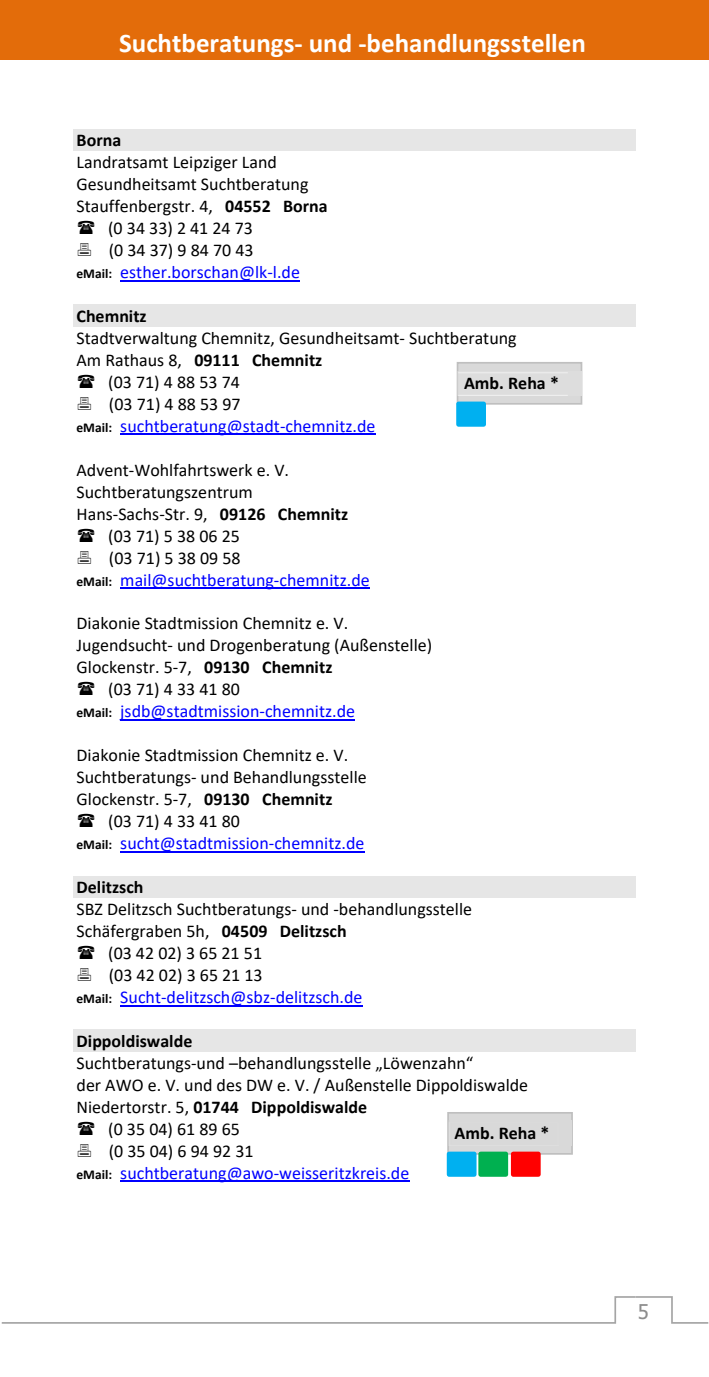
<style>
.page{position:relative;width:709px;height:1377px;background:#fff}
.page>*{position:absolute;margin:0;border:0;box-sizing:border-box;transform-origin:0 0}
.t1{font:700 27px "Calibri";color:#fff}
.t2{font:20.25px "Tahoma";color:#8d8d8d}
.t3{font:18px "Calibri";color:#000}
.t4{font:18px "Calibri";color:#00f}
.t5{font:700 18px "Calibri";color:#000}
.s1{font-weight:700}
.s2{font-weight:700;font-size:13.5px;color:#000}
.s3{font-weight:400}
</style>
<div class="page">
<div style="left:0;top:0;width:708px;height:27px;background:#e36c0a"></div>
<div style="left:0;top:27px;width:708px;height:33px;background:#e36c0a"></div>
<svg style="left:1px;top:1296px;width:707px;height:28px"></svg>
<div style="left:73px;top:129px;width:562px;height:22px;background:#e6e6e6"></div>
<hr style="left:120px;top:280px;width:180px;height:1px;background:#00f">
<div style="left:73px;top:305px;width:562px;height:22px;background:#e6e6e6"></div>
<hr style="left:120px;top:434px;width:256px;height:1px;background:#00f">
<hr style="left:120px;top:588px;width:250px;height:1px;background:#00f">
<hr style="left:120px;top:719px;width:235px;height:2px;background:#00f">
<hr style="left:120px;top:851px;width:244px;height:1px;background:#00f">
<div style="left:73px;top:876px;width:562px;height:22px;background:#e6e6e6"></div>
<hr style="left:120px;top:1005px;width:242px;height:1px;background:#00f">
<div style="left:73px;top:1030px;width:562px;height:22px;background:#e6e6e6"></div>
<hr style="left:120px;top:1181px;width:289px;height:1px;background:#00f">
<div style="left:457px;top:363px;width:124px;height:41px;background:#d9d9d9"></div>
<div style="left:457px;top:362px;width:125px;height:43px;border:2px solid #bfbfbf"></div>
<img style="left:457px;top:371px;width:125px;height:24px">
<div style="left:458px;top:404px;width:26px;height:20px;background:#00b0f0"></div>
<div style="left:456px;top:402px;width:30px;height:25px;border:4px solid #00b0f0"></div>
<div style="left:448px;top:1113px;width:124px;height:41px;background:#d9d9d9"></div>
<div style="left:447px;top:1112px;width:126px;height:43px;border:2px solid #bfbfbf"></div>
<img style="left:448px;top:1121px;width:123px;height:24px">
<div style="left:449px;top:1154px;width:25px;height:21px;background:#00b0f0"></div>
<div style="left:447px;top:1152px;width:29px;height:25px;border:4px solid #00b0f0"></div>
<div style="left:480px;top:1154px;width:26px;height:21px;background:#00b050"></div>
<div style="left:478px;top:1152px;width:30px;height:25px;border:4px solid #00b050"></div>
<div style="left:513px;top:1154px;width:25px;height:21px;background:#f00"></div>
<div style="left:511px;top:1152px;width:29px;height:25px;border:4px solid #f00"></div>
<h1 class="t1" style="left:119px;top:32px;width:468px">Suchtberatungs‐ und ‐behandlungsstellen</h1>
<p class="t5" style="left:77px;top:132px;width:46px">Borna</p>
<p class="t3" style="left:77px;top:154px;width:202px">Landratsamt Leipziger Land</p>
<p class="t3" style="left:77px;top:176px;width:233px">Gesundheitsamt Suchtberatung</p>
<p class="t3" style="left:77px;top:198px;width:253px">Stauffenbergstr. 4, <span class="s1">04552 Borna</span></p>
<p class="t3" style="left:108px;top:220px;width:146px">(0 34 33) 2 41 24 73</p>
<p class="t3" style="left:109px;top:242px;width:146px">(0 34 37) 9 84 70 43</p>
<p class="t4" style="left:77px;top:264px;width:225px"><span class="s2">eMail:</span> esther.borschan@lk‐l.de</p>
<p class="t5" style="left:77px;top:308px;width:72px">Chemnitz</p>
<p class="t3" style="left:77px;top:330px;width:441px">Stadtverwaltung Chemnitz, Gesundheitsamt‐ Suchtberatung</p>
<p class="t5" style="left:77px;top:352px;width:247px"><span class="s3">Am Rathaus 8,</span> 09111 Chemnitz</p>
<p class="t3" style="left:108px;top:374px;width:133px">(03 71) 4 88 53 74</p>
<p class="t3" style="left:109px;top:396px;width:133px">(03 71) 4 88 53 97</p>
<p class="t4" style="left:77px;top:418px;width:300px"><span class="s2">eMail:</span> suchtberatung@stadt‐chemnitz.de</p>
<p class="t3" style="left:77px;top:462px;width:214px">Advent‐Wohlfahrtswerk e. V.</p>
<p class="t3" style="left:77px;top:484px;width:178px">Suchtberatungszentrum</p>
<p class="t3" style="left:77px;top:506px;width:273px">Hans‐Sachs‐Str. 9, <span class="s1">09126 Chemnitz</span></p>
<p class="t3" style="left:108px;top:528px;width:133px">(03 71) 5 38 06 25</p>
<p class="t3" style="left:109px;top:550px;width:133px">(03 71) 5 38 09 58</p>
<p class="t4" style="left:77px;top:572px;width:295px"><span class="s2">eMail:</span> mail@suchtberatung‐chemnitz.de</p>
<p class="t3" style="left:77px;top:616px;width:273px">Diakonie Stadtmission Chemnitz e. V.</p>
<p class="t3" style="left:77px;top:638px;width:357px">Jugendsucht‐ und Drogenberatung (Außenstelle)</p>
<p class="t3" style="left:77px;top:660px;width:257px">Glockenstr. 5‐7, <span class="s1">09130 Chemnitz</span></p>
<p class="t3" style="left:108px;top:682px;width:133px">(03 71) 4 33 41 80</p>
<p class="t4" style="left:77px;top:704px;width:280px"><span class="s2">eMail:</span> jsdb@stadtmission‐chemnitz.de</p>
<p class="t3" style="left:77px;top:748px;width:273px">Diakonie Stadtmission Chemnitz e. V.</p>
<p class="t3" style="left:77px;top:770px;width:292px">Suchtberatungs‐ und Behandlungsstelle</p>
<p class="t3" style="left:77px;top:792px;width:257px">Glockenstr. 5‐7, <span class="s1">09130 Chemnitz</span></p>
<p class="t3" style="left:108px;top:814px;width:133px">(03 71) 4 33 41 80</p>
<p class="t4" style="left:77px;top:836px;width:289px"><span class="s2">eMail:</span> sucht@stadtmission‐chemnitz.de</p>
<p class="t5" style="left:77px;top:880px;width:69px">Delitzsch</p>
<p class="t3" style="left:77px;top:902px;width:397px">SBZ Delitzsch Suchtberatungs‐ und ‐behandlungsstelle</p>
<p class="t3" style="left:77px;top:924px;width:272px">Schäfergraben 5h, <span class="s1">04509 Delitzsch</span></p>
<p class="t3" style="left:108px;top:946px;width:155px">(03 42 02) 3 65 21 51</p>
<p class="t3" style="left:109px;top:967px;width:155px">(03 42 02) 3 65 21 13</p>
<p class="t4" style="left:77px;top:989px;width:287px"><span class="s2">eMail:</span> Sucht‐delitzsch@sbz‐delitzsch.de</p>
<p class="t5" style="left:77px;top:1033px;width:117px">Dippoldiswalde</p>
<p class="t3" style="left:77px;top:1055px;width:398px">Suchtberatungs‐und –behandlungsstelle „Löwenzahn“</p>
<p class="t3" style="left:77px;top:1077px;width:453px">der AWO e. V. und des DW e. V. / Außenstelle Dippoldiswalde</p>
<p class="t5" style="left:77px;top:1099px;width:292px"><span class="s3">Niedertorstr. 5,</span> 01744 Dippoldiswalde</p>
<p class="t3" style="left:108px;top:1121px;width:133px">(0 35 04) 61 89 65</p>
<p class="t3" style="left:109px;top:1143px;width:146px">(0 35 04) 6 94 92 31</p>
<p class="t4" style="left:77px;top:1165px;width:334px"><span class="s2">eMail:</span> suchtberatung@awo‐weisseritzkreis.de</p>
<p class="t5" style="left:464px;top:376px;width:96px">Amb. Reha *</p>
<p class="t5" style="left:454px;top:1126px;width:96px">Amb. Reha *</p>
<p class="t2" style="left:638px;top:1298px;width:13px">5</p>
</div>
